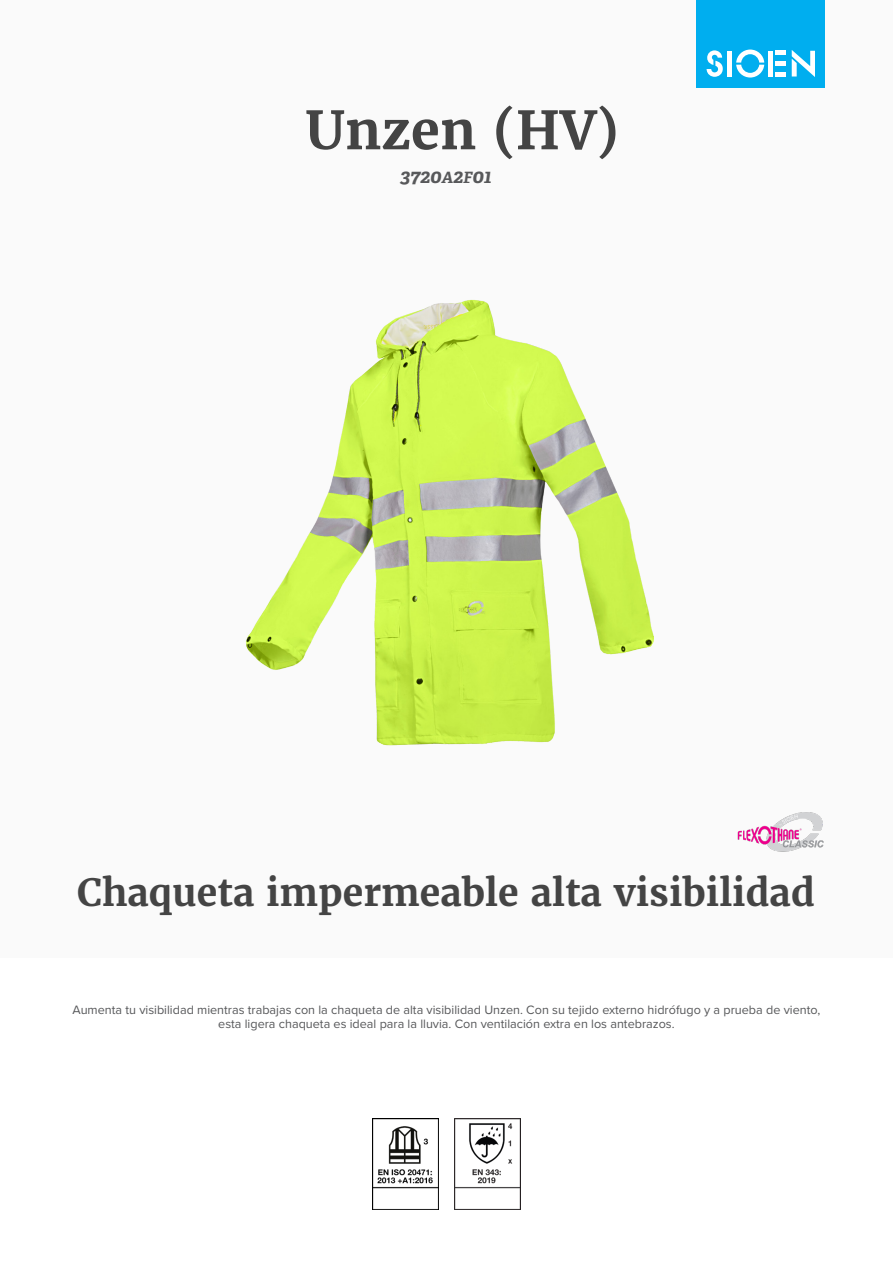
<style>
.page{position:relative;width:893px;height:1263px;background:#fff}
.page>*{position:absolute;margin:0;border:0;box-sizing:border-box;transform-origin:0 0}
.product_name{font:700 52.5px "Merriweather";color:#444}
.product_h2{font:700 37.5px "Merriweather";color:#444}
.product_ref{font:italic 700 19.5px "Adelle";color:#57585a}
.product_description{font:12.6px/13.6px "Proxima Nova";color:#57585a;text-align:center}
.s1{font-size:15.6px}
</style>
<div class="page">
<div style="left:0;top:0;width:893px;height:957px;background:#fafafa"></div>
<div style="left:697px;top:0;width:128px;height:88px;background:#00aeef"></div>
<svg style="left:707px;top:50px;width:16px;height:27px"></svg>
<svg style="left:736px;top:50px;width:28px;height:28px"></svg>
<div style="left:727px;top:51px;width:5px;height:26px;background:#fff"></div>
<div style="left:768px;top:51px;width:5px;height:26px;background:#fff"></div>
<div style="left:775px;top:72px;width:11px;height:5px;background:#fff"></div>
<div style="left:775px;top:61px;width:11px;height:5px;background:#fff"></div>
<hr style="left:775px;top:51px;width:11px;height:4px;background:#fff">
<svg style="left:792px;top:50px;width:23px;height:27px"></svg>
<img style="left:737px;top:812px;width:87px;height:40px">
<img style="left:372px;top:1118px;width:66px;height:92px">
<img style="left:454px;top:1118px;width:67px;height:92px">
<img style="left:246px;top:299px;width:408px;height:447px">
<p class="product_name" style="left:306px;top:97px;width:315px">Unzen (HV)</p>
<p class="product_ref" style="left:400px;top:164px;width:93px">3720<span class="s1">A</span>2<span class="s1">F</span>01</p>
<p class="product_h2" style="left:77px;top:868px;width:739px">Chaqueta impermeable alta visibilidad</p>
<p class="product_description" style="left:73px;top:1002px;width:749px">Aumenta tu visibilidad mientras trabajas con la chaqueta de alta visibilidad Unzen. Con su tejido externo hidrófugo y a prueba de viento, esta ligera chaqueta es ideal para la lluvia. Con ventilación extra en los antebrazos.</p>
</div>
